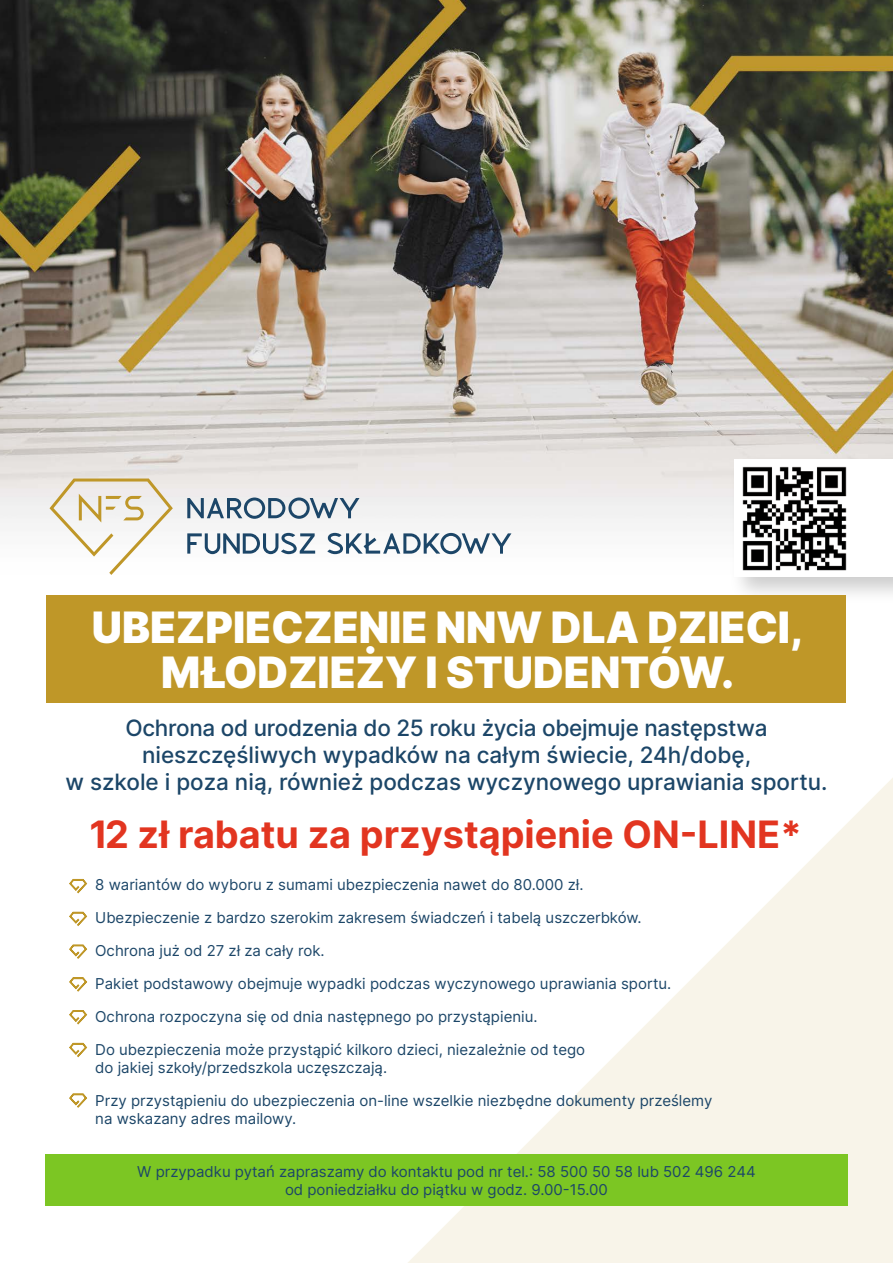
<style>
.page{position:relative;width:893px;height:1263px;background:#fff}
.page>*{position:absolute;margin:0;border:0;box-sizing:border-box;transform-origin:0 0}
.t1{font:900 43.35px/45px "Inter";color:#fff;text-align:center}
.t2{font:700 37.8px "Inter";color:#e23520}
.t3{font:500 22.5px/27px "Inter";color:#1c4668;text-align:center}
.t4{font:15px/18px "Inter";color:#1c4668}
</style>
<div class="page">
<svg style="left:399px;top:778px;width:494px;height:485px"></svg>
<img style="left:0;top:0;width:893px;height:555px">
<div style="left:45px;top:1154px;width:803px;height:51px;background:#7cc623"></div>
<svg style="left:69px;top:878px;width:19px;height:16px"></svg>
<svg style="left:69px;top:911px;width:19px;height:16px"></svg>
<svg style="left:69px;top:944px;width:19px;height:15px"></svg>
<svg style="left:69px;top:977px;width:18px;height:15px"></svg>
<svg style="left:69px;top:1010px;width:19px;height:15px"></svg>
<svg style="left:69px;top:1042px;width:19px;height:16px"></svg>
<svg style="left:69px;top:1093px;width:19px;height:15px"></svg>
<img style="left:723px;top:447px;width:170px;height:147px">
<div style="left:735px;top:460px;width:158px;height:117px;background:#fff"></div>
<div style="left:46px;top:595px;width:800px;height:107px;background:#bf9728"></div>
<svg style="left:50px;top:478px;width:123px;height:97px"></svg>
<svg style="left:187px;top:497px;width:324px;height:57px"></svg>
<img style="left:742px;top:466px;width:105px;height:105px">
<h1 class="t1" style="left:92px;top:603px;width:713px">UBEZPIECZENIE NNW DLA DZIECI,<br>MŁODZIEŻY I STUDENTÓW.</h1>
<h3 class="t3" style="left:66px;top:713px;width:764px">Ochrona od urodzenia do 25 roku życia obejmuje następstwa nieszczęśliwych wypadków na całym świecie, 24h/dobę,<br>w szkole i poza nią, również podczas wyczynowego uprawiania sportu.</h3>
<h2 class="t2" style="left:90px;top:807px;width:714px">12 zł rabatu za przystąpienie ON-LINE*</h2>
<p class="t4" style="left:95px;top:875px;width:490px">8 wariantów do wyboru z sumami ubezpieczenia nawet do 80.000 zł.</p>
<p class="t4" style="left:95px;top:908px;width:548px">Ubezpieczenie z bardzo szerokim zakresem świadczeń i tabelą uszczerbków.</p>
<p class="t4" style="left:95px;top:941px;width:231px">Ochrona już od 27 zł za cały rok.</p>
<p class="t4" style="left:95px;top:974px;width:578px">Pakiet podstawowy obejmuje wypadki podczas wyczynowego uprawiania sportu.</p>
<p class="t4" style="left:95px;top:1007px;width:444px">Ochrona rozpoczyna się od dnia następnego po przystąpieniu.</p>
<p class="t4" style="left:95px;top:1040px;width:491px">Do ubezpieczenia może przystąpić kilkoro dzieci, niezależnie od tego do jakiej szkoły/przedszkola uczęszczają.</p>
<p class="t4" style="left:95px;top:1091px;width:619px">Przy przystąpieniu do ubezpieczenia on-line wszelkie niezbędne dokumenty prześlemy na wskazany adres mailowy.</p>
<p class="t4" style="left:137px;top:1162px;width:620px;text-align:center">W przypadku pytań zapraszamy do kontaktu pod nr tel.: 58 500 50 58 lub 502 496 244 od poniedziałku do piątku w godz. 9.00-15.00</p>
</div>
